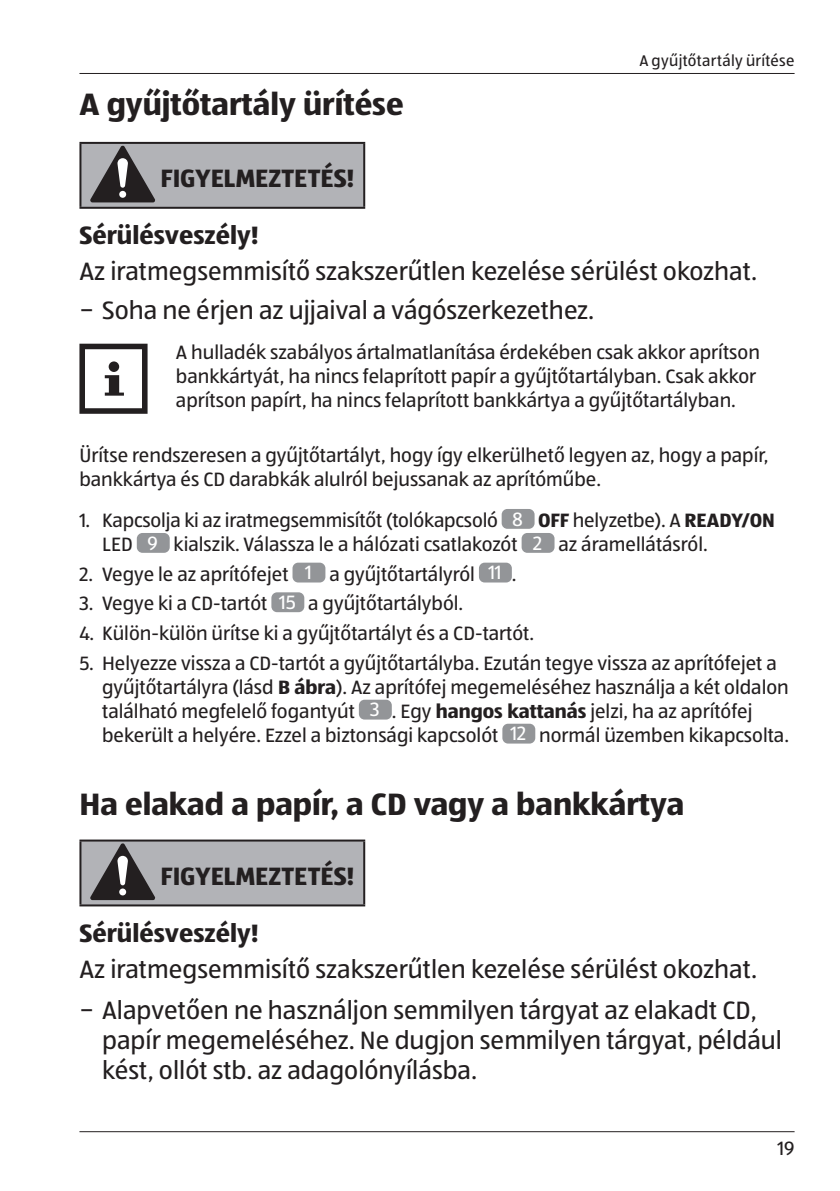
<style>
.page{position:relative;width:840px;height:1191px;background:#fff}
.page>*{position:absolute;margin:0;border:0;box-sizing:border-box;transform-origin:0 0}
.t1{font:700 32px "ALDISUEDOT";color:#231f20}
.t2{font:26px/38.6px "ALDISUEDOT";color:#231f20}
.t3{font:700 26px "ALDISUEDOT";color:#231f20}
.t4{font:20px/24px "ALDISUEDOT";color:#231f20}
.t5{font:16px "ALDISUEDOT";letter-spacing:.02em;color:#231f20}
.s1{color:#fff}
.s2{font-weight:700}
</style>
<div class="page">
<hr style="left:79px;top:73px;width:715px;height:1px;background:#231f20">
<hr style="left:79px;top:1131px;width:715px;height:1px;background:#231f20">
<div style="left:80px;top:143px;width:284px;height:65px;background:#b2b3b7"></div>
<hr style="left:79px;top:142px;width:286px;height:2px;background:#231f20">
<hr style="left:79px;top:144px;width:2px;height:63px;background:#231f20">
<hr style="left:363px;top:144px;width:2px;height:63px;background:#231f20">
<hr style="left:79px;top:207px;width:286px;height:2px;background:#231f20">
<svg style="left:90px;top:145px;width:65px;height:57px"></svg>
<div style="left:79px;top:344px;width:68px;height:70px;border:6px solid #231f20"></div>
<div style="left:109px;top:361px;width:10px;height:11px;background:#231f20;border-radius:50%"></div>
<svg style="left:105px;top:375px;width:19px;height:21px"></svg>
<div style="left:501px;top:509px;width:33px;height:20px;background:#939598;border-radius:6px"></div>
<div style="left:137px;top:533px;width:33px;height:20px;background:#939598;border-radius:6px"></div>
<div style="left:521px;top:533px;width:33px;height:20px;background:#939598;border-radius:6px"></div>
<div style="left:292px;top:562px;width:33px;height:20px;background:#939598;border-radius:6px"></div>
<div style="left:478px;top:562px;width:33px;height:20px;background:#939598;border-radius:6px"></div>
<div style="left:271px;top:592px;width:33px;height:20px;background:#939598;border-radius:6px"></div>
<div style="left:358px;top:699px;width:33px;height:20px;background:#939598;border-radius:6px"></div>
<div style="left:502px;top:723px;width:33px;height:20px;background:#939598;border-radius:6px"></div>
<div style="left:80px;top:840px;width:284px;height:65px;background:#b2b3b7"></div>
<hr style="left:79px;top:839px;width:286px;height:2px;background:#231f20">
<hr style="left:79px;top:841px;width:2px;height:63px;background:#231f20">
<hr style="left:363px;top:841px;width:2px;height:63px;background:#231f20">
<hr style="left:79px;top:904px;width:286px;height:2px;background:#231f20">
<svg style="left:90px;top:843px;width:65px;height:57px"></svg>
<p class="t5" style="left:639px;top:50px;width:157px">A gyűjtőtartály ürítése</p>
<h1 class="t1" style="left:79px;top:83px;width:325px">A gyűjtőtartály ürítése</h1>
<h2 class="t3" style="left:160px;top:160px;width:195px">FIGYELMEZTETÉS!</h2>
<h2 class="t3" style="left:79px;top:218px;width:181px">Sérülésveszély!</h2>
<h2 class="t2" style="left:79px;top:251px;width:679px">Az iratmegsemmisítő szakszerűtlen kezelése sérülést okozhat. − Soha ne érjen az ujjaival a vágószerkezethez.</h2>
<p class="t4" style="left:176px;top:340px;width:585px">A hulladék szabályos ártalmatlanítása érdekében csak akkor aprítson bankkártyát, ha nincs felaprított papír a gyűjtőtartályban. Csak akkor aprítson papírt, ha nincs felaprított bankkártya a gyűjtőtartályban.</p>
<p class="t4" style="left:79px;top:442px;width:690px">Ürítse rendszeresen a gyűjtőtartályt, hogy így elkerülhető legyen az, hogy a papír, bankkártya és CD darabkák alulról bejussanak az aprítóműbe.</p>
<p class="t4" style="left:102px;top:507px;width:674px;text-indent:-23px">1. Kapcsolja ki az iratmegsemmisítőt (tolókapcsoló <span class="s1">8</span> <span class="s2">OFF</span> helyzetbe). A <span class="s2">READY/ON<br></span>LED <span class="s1">9</span> kialszik. Válassza le a hálózati csatlakozót <span class="s1">2</span> az áramellátásról.</p>
<p class="t4" style="left:79px;top:561px;width:438px">2. Vegye le az aprítófejet <span class="s1">1</span> a gyűjtőtartályról <span class="s1">11</span> .</p>
<p class="t4" style="left:79px;top:591px;width:385px">3. Vegye ki a CD-tartót <span class="s1">15</span> a gyűjtőtartályból.</p>
<p class="t4" style="left:79px;top:620px;width:456px">4. Külön-külön ürítse ki a gyűjtőtartályt és a CD-tartót.</p>
<p class="t4" style="left:102px;top:650px;width:688px;text-indent:-23px">5. Helyezze vissza a CD-tartót a gyűjtőtartályba. Ezután tegye vissza az aprítófejet a gyűjtőtartályra (lásd <span class="s2">B ábra</span>). Az aprítófej megemeléséhez használja a két oldalon található megfelelő fogantyút <span class="s1">3</span> . Egy <span class="s2">hangos kattanás</span> jelzi, ha az aprítófej bekerült a helyére. Ezzel a biztonsági kapcsolót <span class="s1">12</span> normál üzemben kikapcsolta.</p>
<h1 class="t1" style="left:79px;top:783px;width:606px">Ha elakad a papír, a CD vagy a bankkártya</h1>
<h2 class="t3" style="left:160px;top:858px;width:195px">FIGYELMEZTETÉS!</h2>
<h2 class="t3" style="left:79px;top:915px;width:181px">Sérülésveszély!</h2>
<h2 class="t2" style="left:79px;top:947px;width:679px;line-height:41.4px">Az iratmegsemmisítő szakszerűtlen kezelése sérülést okozhat. − Alapvetően ne használjon semmilyen tárgyat az elakadt CD,</h2>
<h2 class="t2" style="left:102px;top:1024px;width:681px;line-height:30px">papír megemeléséhez. Ne dugjon semmilyen tárgyat, például kést, ollót stb. az adagolónyílásba.</h2>
<p class="t4" style="left:777px;top:1136px;width:19px">19</p>
</div>
